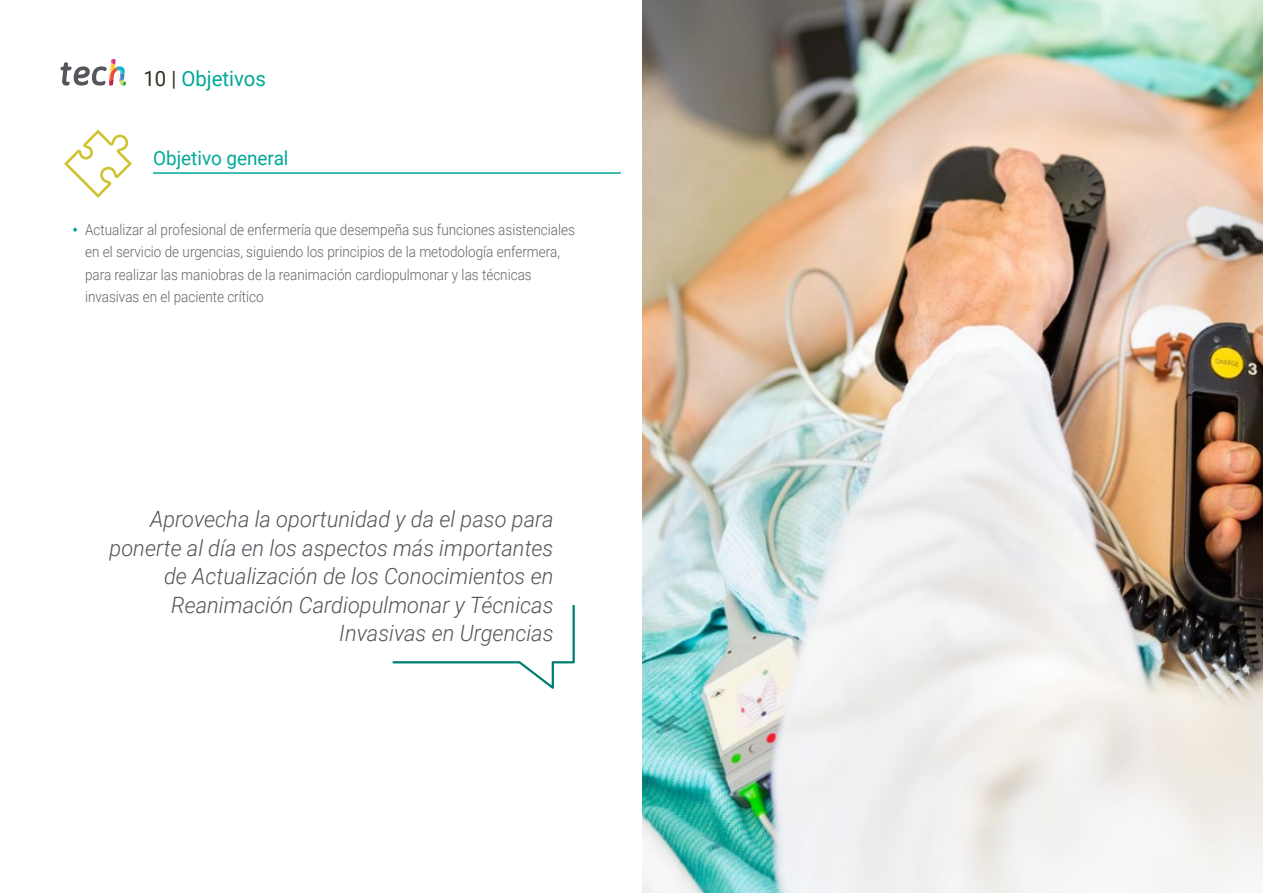
<style>
.page{position:relative;width:1263px;height:893px;background:#fff}
.page>*{position:absolute;margin:0;border:0;box-sizing:border-box;transform-origin:0 0}
.t1{font:italic 300 22.5px/28.5px "Roboto";color:#52555b;text-align:right}
.t2{font:21px "Roboto";color:#00a996}
.t3{font:19.5px "Roboto";color:#00a996}
.t4{font:300 15px/22.5px "Roboto";color:#61646a;scale:.9 1}
.s1{color:#312e20}
</style>
<div class="page">
<hr style="left:153px;top:173px;width:468px;height:1px;background:#00a996">
<svg style="left:64px;top:130px;width:68px;height:68px"></svg>
<img style="left:642px;top:0;width:621px;height:893px">
<svg style="left:61px;top:59px;width:65px;height:27px"></svg>
<svg style="left:392px;top:605px;width:183px;height:84px"></svg>
<h2 class="t2" style="left:144px;top:64px;width:124px"><span class="s1">10 |</span> Objetivos</h2>
<h3 class="t3" style="left:153px;top:144px;width:137px">Objetivo general</h3>
<p class="t4" style="left:85px;top:217px;width:546px">Actualizar al profesional de enfermería que desempeña sus funciones asistenciales en el servicio de urgencias, siguiendo los principios de la metodología enfermera, para realizar las maniobras de la reanimación cardiopulmonar y las técnicas invasivas en el paciente crítico</p>
<h1 class="t1" style="left:109px;top:504px;width:445px">Aprovecha la oportunidad y da el paso para ponerte al día en los aspectos más importantes de Actualización de los Conocimientos en Reanimación Cardiopulmonar y Técnicas Invasivas en Urgencias</h1>
</div>
